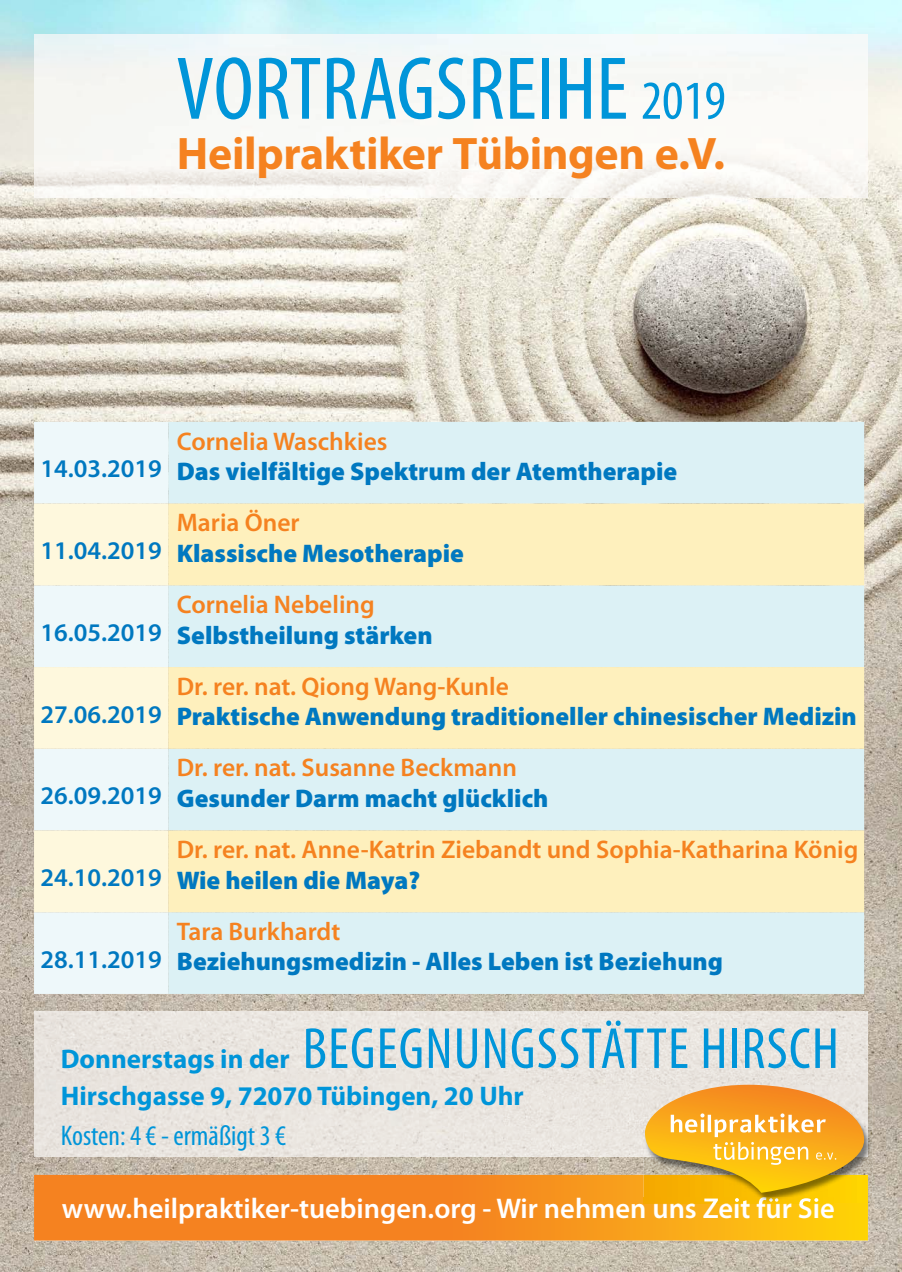
<style>
.page{position:relative;width:902px;height:1272px;background:#fff}
.page>*{position:absolute;margin:0;border:0;box-sizing:border-box;transform-origin:0 0}
.t1{font:condensed 90px "Myriad Pro";color:#0095d9}
.t2{font:condensed 58.5px "Myriad Pro";letter-spacing:.02em;color:#0095d9}
.t3{font:700 45.75px "Myriad Pro";letter-spacing:-.01em;color:#f58220}
.t4{font:600 28.5px "Myriad Pro";color:#fff}
.t5{font:condensed 28.5px "Myriad Pro";color:#0095d9}
.t6{font:700 27px "Myriad Pro";color:#0095d9}
.t7{font:900 25.5px "Myriad Pro";color:#0078c0}
.t8{font:600 25.5px "Myriad Pro";color:#f58220}
.t9{font:600 25.5px "Myriad Pro";color:#0078c0}
.s1{font-size:55.05px}
</style>
<div class="page">
<img style="left:0;top:0;width:901px;height:1271px">
<img style="left:34px;top:34px;width:833px;height:164px">
<div style="left:34px;top:1011px;width:625px;height:145px;background:#eae5e0"></div>
<img style="left:659px;top:1011px;width:208px;height:74px">
<svg style="left:34px;top:1174px;width:833px;height:66px;background:#f6901e"></svg>
<img style="left:643px;top:1085px;width:229px;height:117px">
<img style="left:643px;top:1085px;width:224px;height:71px">
<img style="left:643px;top:1174px;width:224px;height:28px">
<img style="left:643px;top:1197px;width:190px;height:5px">
<svg style="left:645px;top:1084px;width:219px;height:108px;background:#efb442"></svg>
<div style="left:34px;top:422px;width:134px;height:571px;background:#eef8fa"></div>
<div style="left:168px;top:422px;width:696px;height:571px;background:#dcf1f5"></div>
<svg style="left:34px;top:503px;width:134px;height:409px;background:#f7f7e8"></svg>
<svg style="left:168px;top:503px;width:696px;height:409px;background:#f0f0d3"></svg>
<h1 class="t1" style="left:176px;top:35px;width:551px">VORTRAGSREIHE <span class="s1">2019</span></h1>
<h3 class="t3" style="left:177px;top:124px;width:549px">Heilpraktiker Tübingen e.V.</h3>
<p class="t9" style="left:40px;top:452px;width:123px">14.03.2019</p>
<p class="t9" style="left:40px;top:534px;width:123px">11.04.2019</p>
<p class="t9" style="left:40px;top:616px;width:123px">16.05.2019</p>
<p class="t9" style="left:40px;top:697px;width:123px">27.06.2019</p>
<p class="t9" style="left:40px;top:779px;width:123px">26.09.2019</p>
<p class="t9" style="left:40px;top:861px;width:123px">24.10.2019</p>
<p class="t9" style="left:40px;top:942px;width:123px">28.11.2019</p>
<p class="t8" style="left:177px;top:425px;width:212px">Cornelia Waschkies</p>
<p class="t7" style="left:177px;top:454px;width:502px">Das vielfältige Spektrum der Atemtherapie</p>
<p class="t8" style="left:177px;top:506px;width:124px">Maria Öner</p>
<p class="t7" style="left:177px;top:536px;width:289px">Klassische Mesotherapie</p>
<p class="t8" style="left:177px;top:588px;width:199px">Cornelia Nebeling</p>
<p class="t7" style="left:177px;top:618px;width:257px">Selbstheilung stärken</p>
<p class="t8" style="left:177px;top:670px;width:333px">Dr. rer. nat. Qiong Wang-Kunle</p>
<p class="t7" style="left:177px;top:699px;width:681px">Praktische Anwendung traditioneller chinesischer Medizin</p>
<p class="t8" style="left:177px;top:751px;width:342px">Dr. rer. nat. Susanne Beckmann</p>
<p class="t7" style="left:177px;top:781px;width:373px">Gesunder Darm macht glücklich</p>
<p class="t8" style="left:177px;top:833px;width:683px">Dr. rer. nat. Anne-Katrin Ziebandt und Sophia-Katharina König</p>
<p class="t7" style="left:177px;top:863px;width:245px">Wie heilen die Maya?</p>
<p class="t8" style="left:177px;top:915px;width:165px">Tara Burkhardt</p>
<p class="t7" style="left:177px;top:944px;width:547px">Beziehungsmedizin - Alles Leben ist Beziehung</p>
<h2 class="t2" style="left:302px;top:1013px;width:538px">BEGEGNUNGSSTÄTTE HIRSCH</h2>
<p class="t6" style="left:61px;top:1077px;width:464px">Hirschgasse 9, 72070 Tübingen, 20 Uhr</p>
<p class="t5" style="left:61px;top:1118px;width:227px">Kosten: 4 € - ermäßigt 3 €</p>
<p class="t6" style="left:61px;top:1041px;width:230px">Donnerstags in der</p>
<p class="t4" style="left:62px;top:1189px;width:774px">www.heilpraktiker-tuebingen.org - Wir nehmen uns Zeit für Sie</p>
</div>
